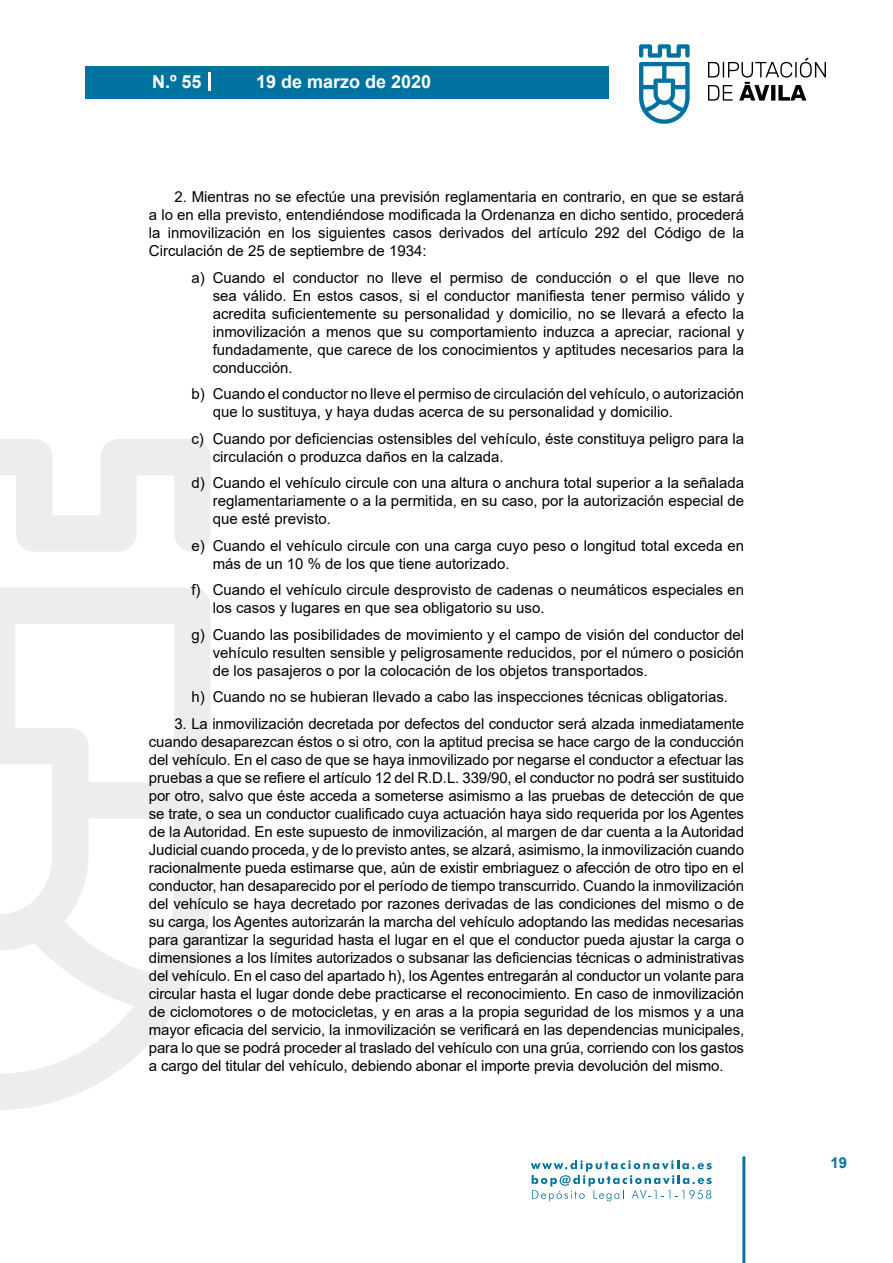
<style>
.page{position:relative;width:893px;height:1263px;background:#fff}
.page>*{position:absolute;margin:0;border:0;box-sizing:border-box;transform-origin:0 0}
.t1{font:700 18px "Arial";color:#fff}
.t2{font:15px/18px "Arial";color:#000;text-align:justify}
.t3{font:700 15px "Arial";color:#04739f}
</style>
<div class="page">
<svg style="left:531px;top:1160px;width:181px;height:41px"></svg>
<div style="left:85px;top:66px;width:523px;height:33px;background:#00729f"></div>
<svg style="left:639px;top:44px;width:51px;height:80px"></svg>
<svg style="left:708px;top:58px;width:118px;height:43px"></svg>
<hr style="left:742px;top:1156px;width:3px;height:107px;background:#04739f">
<svg style="left:208px;top:72px;width:2px;height:18px"></svg>
<svg style="left:0;top:439px;width:211px;height:671px"></svg>
<p class="t1" style="left:152px;top:69px;width:51px">N.º 55</p>
<p class="t1" style="left:256px;top:69px;width:177px">19 de marzo de 2020</p>
<p class="t2" style="left:149px;top:188px;width:597px;text-indent:26px">2. Mientras no se efectúe una previsión reglamentaria en contrario, en que se estará a lo en ella previsto, entendiéndose modificada la Ordenanza en dicho sentido, procederá la inmovilización en los siguientes casos derivados del artículo 292 del Código de la Circulación de 25 de septiembre de 1934:</p>
<p class="t2" style="left:213px;top:269px;width:533px;text-indent:-21px">a) Cuando el conductor no lleve el permiso de conducción o el que lleve no sea válido. En estos casos, si el conductor manifiesta tener permiso válido y acredita suficientemente su personalidad y domicilio, no se llevará a efecto la inmovilización a menos que su comportamiento induzca a apreciar, racional y fundadamente, que carece de los conocimientos y aptitudes necesarios para la conducción.</p>
<p class="t2" style="left:213px;top:385px;width:533px;text-indent:-21px">b) Cuando el conductor no lleve el permiso de circulación del vehículo, o autorización que lo sustituya, y haya dudas acerca de su personalidad y domicilio.</p>
<p class="t2" style="left:213px;top:430px;width:533px;text-indent:-21px">c) Cuando por deficiencias ostensibles del vehículo, éste constituya peligro para la circulación o produzca daños en la calzada.</p>
<p class="t2" style="left:213px;top:474px;width:533px;text-indent:-21px">d) Cuando el vehículo circule con una altura o anchura total superior a la señalada reglamentariamente o a la permitida, en su caso, por la autorización especial de que esté previsto.</p>
<p class="t2" style="left:213px;top:537px;width:533px;text-indent:-21px">e) Cuando el vehículo circule con una carga cuyo peso o longitud total exceda en más de un 10 % de los que tiene autorizado.</p>
<p class="t2" style="left:213px;top:581px;width:533px;text-indent:-21px">f) Cuando el vehículo circule desprovisto de cadenas o neumáticos especiales en los casos y lugares en que sea obligatorio su uso.</p>
<p class="t2" style="left:213px;top:626px;width:533px;text-indent:-21px">g) Cuando las posibilidades de movimiento y el campo de visión del conductor del vehículo resulten sensible y peligrosamente reducidos, por el número o posición de los pasajeros o por la colocación de los objetos transportados.</p>
<p class="t2" style="left:191px;top:688px;width:538px">h) Cuando no se hubieran llevado a cabo las inspecciones técnicas obligatorias.</p>
<p class="t2" style="left:149px;top:715px;width:597px;text-indent:26px">3. La inmovilización decretada por defectos del conductor será alzada inmediatamente cuando desaparezcan éstos o si otro, con la aptitud precisa se hace cargo de la conducción del vehículo. En el caso de que se haya inmovilizado por negarse el conductor a efectuar las pruebas a que se refiere el artículo 12 del R.D.L. 339/90, el conductor no podrá ser sustituido por otro, salvo que éste acceda a someterse asimismo a las pruebas de detección de que se trate, o sea un conductor cualificado cuya actuación haya sido requerida por los Agentes de la Autoridad. En este supuesto de inmovilización, al margen de dar cuenta a la Autoridad Judicial cuando proceda, y de lo previsto antes, se alzará, asimismo, la inmovilización cuando racionalmente pueda estimarse que, aún de existir embriaguez o afección de otro tipo en el conductor, han desaparecido por el período de tiempo transcurrido. Cuando la inmovilización del vehículo se haya decretado por razones derivadas de las condiciones del mismo o de su carga, los Agentes autorizarán la marcha del vehículo adoptando las medidas necesarias para garantizar la seguridad hasta el lugar en el que el conductor pueda ajustar la carga o dimensiones a los límites autorizados o subsanar las deficiencias técnicas o administrativas del vehículo. En el caso del apartado h), los Agentes entregarán al conductor un volante para circular hasta el lugar donde debe practicarse el reconocimiento. En caso de inmovilización de ciclomotores o de motocicletas, y en aras a la propia seguridad de los mismos y a una mayor eficacia del servicio, la inmovilización se verificará en las dependencias municipales, para lo que se podrá proceder al traslado del vehículo con una grúa, corriendo con los gastos a cargo del titular del vehículo, debiendo abonar el importe previa devolución del mismo.</p>
<p class="t3" style="left:831px;top:1152px;width:18px">19</p>
</div>
